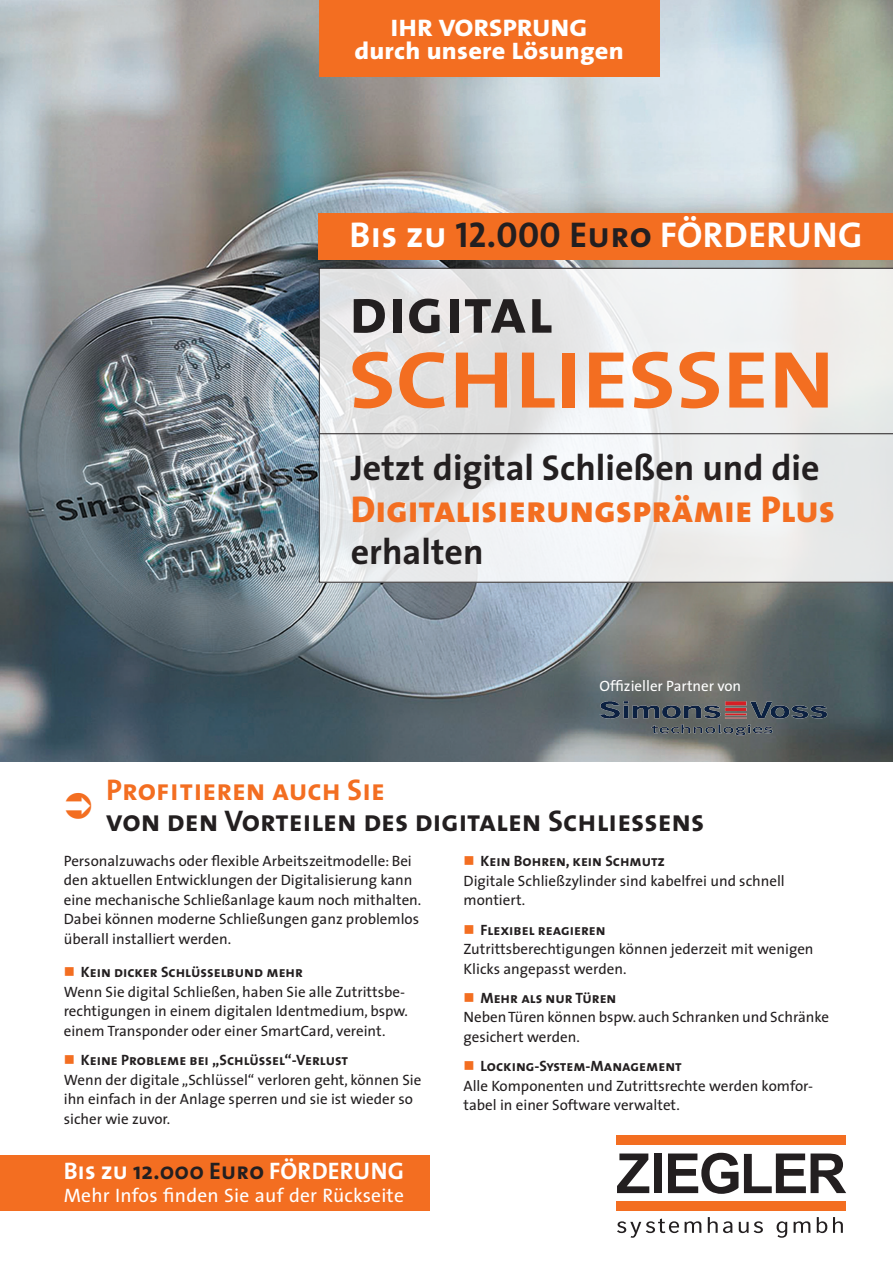
<style>
.page{position:relative;width:893px;height:1263px;background:#fff}
.page>*{position:absolute;margin:0;border:0;box-sizing:border-box;transform-origin:0 0}
.t1{font:81.45px "The Sans Bold Caps";color:#f36e21;scale:1.15 1}
.t2{font:64.5px "The Sans Bold Caps";letter-spacing:.01em;color:#231f20}
.t3{font:37.5px "The Sans Extra Bold Caps";color:#f36e21}
.t4{font:700 36px "The Sans";color:#231f20}
.t5{font:36px "The Sans Bold Caps";letter-spacing:.01em;color:#fff}
.t6{font:30px "The Sans Bold Caps";color:#231f20}
.t7{font:30px "The Sans Bold Caps";color:#f36e21}
.t8{font:800 24px/22.5px "The Sans";letter-spacing:.01em;color:#fff;text-align:center;scale:1.1 1}
.t9{font:24px "The Sans Bold Caps";letter-spacing:.01em;color:#fff}
.t10{font:19.5px "The Sans";letter-spacing:.01em;color:#fff}
.t11{font:15px/19.5px "The Sans";color:#231f20}
.t12{font:15px "The Sans Bold Caps";color:#231f20}
.t13{font:15px "The Sans";color:#fff}
.s1{color:#231f20}
.s2{color:#f36e21}
.s3{font-family:"The Sans";font-weight:700;color:#231f20}
</style>
<div class="page">
<img style="left:0;top:0;width:893px;height:761px">
<svg style="left:319px;top:268px;width:574px;height:315px"></svg>
<div style="left:319px;top:213px;width:574px;height:46px;background:#f36e21"></div>
<hr style="left:319px;top:433px;width:574px;height:1px;background:#231f20">
<div style="left:319px;top:0;width:340px;height:77px;background:#f36e21"></div>
<div style="left:0;top:1155px;width:429px;height:56px;background:#f36e21"></div>
<div style="left:616px;top:1135px;width:230px;height:10px;background:#f36e21"></div>
<div style="left:616px;top:1201px;width:230px;height:10px;background:#f36e21"></div>
<svg style="left:617px;top:1153px;width:32px;height:40px"></svg>
<div style="left:654px;top:1153px;width:8px;height:40px;background:#231f20"></div>
<svg style="left:668px;top:1153px;width:70px;height:41px"></svg>
<svg style="left:744px;top:1153px;width:102px;height:40px"></svg>
<svg style="left:617px;top:1218px;width:62px;height:20px"></svg>
<svg style="left:685px;top:1221px;width:16px;height:12px"></svg>
<svg style="left:708px;top:1217px;width:24px;height:16px"></svg>
<svg style="left:739px;top:1221px;width:24px;height:12px"></svg>
<svg style="left:777px;top:1221px;width:10px;height:17px"></svg>
<svg style="left:794px;top:1221px;width:16px;height:12px"></svg>
<svg style="left:817px;top:1217px;width:10px;height:16px"></svg>
<svg style="left:833px;top:1217px;width:10px;height:16px"></svg>
<img style="left:593px;top:695px;width:244px;height:47px">
<h3 class="t8" style="left:354px;top:17px;width:246px">IHR VORSPRUNG<br>durch unsere Lösungen</h3>
<h3 class="t5" style="left:349px;top:205px;width:514px">Bis zu <span class="s1">12.000 Euro</span> FÖRDERUNG</h3>
<h2 class="t2" style="left:349px;top:257px;width:206px">digital</h2>
<h1 class="t1" style="left:349px;top:312px;width:424px">SCHLIESSEN</h1>
<h3 class="t4" style="left:351px;top:438px;width:470px">Jetzt digital Schließen und die</h3>
<h3 class="t3" style="left:351px;top:478px;width:486px">Digitalisierungsprämie Plus</h3>
<h3 class="t4" style="left:351px;top:522px;width:134px">erhalten</h3>
<p class="t13" style="left:600px;top:673px;width:143px">Offizieller Partner von</p>
<h3 class="t7" style="left:106px;top:765px;width:280px">Profitieren auch Sie</h3>
<h3 class="t6" style="left:106px;top:796px;width:600px">von den Vorteilen des digitalen Schliessens</h3>
<p class="t11" style="left:64px;top:850px;width:359px">Personalzuwachs oder flexible Arbeitszeitmodelle: Bei den aktuellen Entwicklungen der Digitalisierung kann eine mechanische Schließanlage kaum noch mithalten.<br>Dabei können moderne Schließungen ganz problemlos überall installiert werden.</p>
<p class="t12" style="left:64px;top:960px;width:241px"><span class="s2">■</span> Kein dicker Schlüsselbund mehr</p>
<p class="t11" style="left:64px;top:982px;width:346px">Wenn Sie digital Schließen, haben Sie alle Zutrittsbe&shy;rechtigungen in einem digitalen Identmedium, bspw. einem Transponder oder einer SmartCard, vereint.</p>
<p class="t12" style="left:64px;top:1047px;width:286px"><span class="s2">■</span> Keine Probleme bei „Schlüssel“-Verlust</p>
<p class="t11" style="left:64px;top:1069px;width:359px">Wenn der digitale „Schlüssel“ verloren geht, können Sie ihn einfach in der Anlage sperren und sie ist wieder so sicher wie zuvor.</p>
<h3 class="t9" style="left:64px;top:1151px;width:342px">Bis zu <span class="s3">12.000</span> <span class="s1">Euro</span> FÖRDERUNG</h3>
<h3 class="t10" style="left:64px;top:1179px;width:342px">Mehr Infos finden Sie auf der Rückseite</h3>
<p class="t12" style="left:463px;top:849px;width:203px"><span class="s2">■</span> Kein Bohren, kein Schmutz</p>
<p class="t11" style="left:463px;top:870px;width:323px">Digitale Schließzylinder sind kabelfrei und schnell montiert.</p>
<p class="t12" style="left:463px;top:917px;width:144px"><span class="s2">■</span> Flexibel reagieren</p>
<p class="t11" style="left:463px;top:939px;width:352px">Zutrittsberechtigungen können jederzeit mit wenigen<br>Klicks angepasst werden.</p>
<p class="t12" style="left:463px;top:985px;width:154px"><span class="s2">■</span> Mehr als nur Türen</p>
<p class="t11" style="left:463px;top:1007px;width:367px">Neben Türen können bspw. auch Schranken und Schränke gesichert werden.</p>
<p class="t12" style="left:463px;top:1053px;width:220px"><span class="s2">■</span> Locking-System-Management</p>
<p class="t11" style="left:463px;top:1075px;width:351px">Alle Komponenten und Zutrittsrechte werden komfor&shy;tabel in einer Software verwaltet.</p>
</div>
